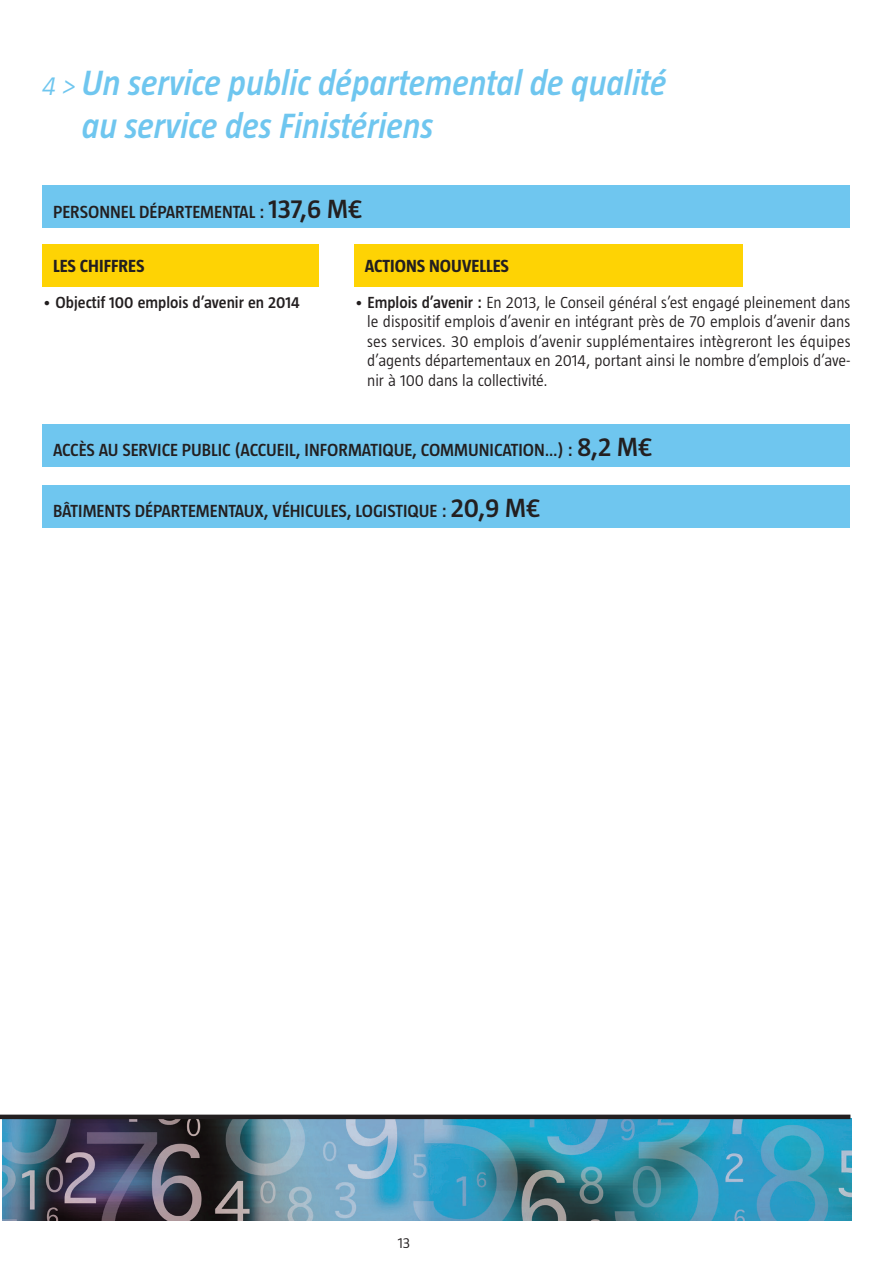
<style>
.page{position:relative;width:893px;height:1263px;background:#fff}
.page>*{position:absolute;margin:0;border:0;box-sizing:border-box;transform-origin:0 0}
.titres_titre_seconda{font:italic 600 36px "Taz";color:#6fc6ef}
.pavés_pavé_cartouche{font:600 18px "Taz";color:#231f20}
.pavés_pavé_cartouche-2{font:700 18px "Taz";color:#231f20}
.textes_courants_pavé{font:300 16.5px/19.5px "Taz";color:#231f20;text-align:justify}
.textes_courants_pavé-2{font:600 16.5px "Taz";color:#231f20}
.t1{font:300 15px "Taz";color:#231f20}
.s1{font-weight:300;font-size:27px}
.s2{font-size:27px}
.s3{font-weight:300}
.s4{font-weight:600}
</style>
<div class="page">
<div style="left:354px;top:244px;width:389px;height:42px;background:#fed304"></div>
<div style="left:43px;top:186px;width:807px;height:42px;background:#6fc6ef"></div>
<div style="left:43px;top:244px;width:276px;height:42px;background:#fed304"></div>
<div style="left:43px;top:424px;width:807px;height:43px;background:#6fc6ef"></div>
<div style="left:43px;top:485px;width:807px;height:42px;background:#6fc6ef"></div>
<img style="left:2px;top:1118px;width:849px;height:102px">
<div style="left:0;top:1114px;width:850px;height:5px;background:#231f20"></div>
<p class="titres_titre_seconda" style="left:43px;top:62px;width:625px"><span class="s1">4 &gt;</span> Un service public départemental de qualité</p>
<p class="titres_titre_seconda" style="left:82px;top:106px;width:353px">au service des Finistériens</p>
<p class="pavés_pavé_cartouche" style="left:53px;top:202px;width:311px">PERSONNEL DÉPARTEMENTAL : <span class="s2">137,6 M€</span></p>
<p class="pavés_pavé_cartouche-2" style="left:53px;top:256px;width:93px">LES CHIFFRES</p>
<p class="textes_courants_pavé-2" style="left:43px;top:293px;width:259px"><span class="s3">•</span> Objectif 100 emplois d’avenir en 2014</p>
<p class="pavés_pavé_cartouche-2" style="left:365px;top:256px;width:145px">ACTIONS NOUVELLES</p>
<p class="textes_courants_pavé" style="left:367px;top:292px;width:485px;text-indent:-13px">• <span class="s4">Emplois d’avenir :</span> En 2013, le Conseil général s’est engagé pleinement dans le dispositif emplois d’avenir en intégrant près de 70 emplois d’avenir dans ses services. 30 emplois d’avenir supplémentaires intègreront les équipes d’agents départementaux en 2014, portant ainsi le nombre d’emplois d’ave&shy;nir à 100 dans la collectivité.</p>
<p class="pavés_pavé_cartouche" style="left:53px;top:440px;width:601px">ACCÈS AU SERVICE PUBLIC (ACCUEIL, INFORMATIQUE, COMMUNICATION…) : <span class="s2">8,2 M€</span></p>
<p class="pavés_pavé_cartouche" style="left:53px;top:501px;width:489px">BÂTIMENTS DÉPARTEMENTAUX, VÉHICULES, LOGISTIQUE : <span class="s2">20,9 M€</span></p>
<p class="t1" style="left:398px;top:1234px;width:14px">13</p>
</div>
